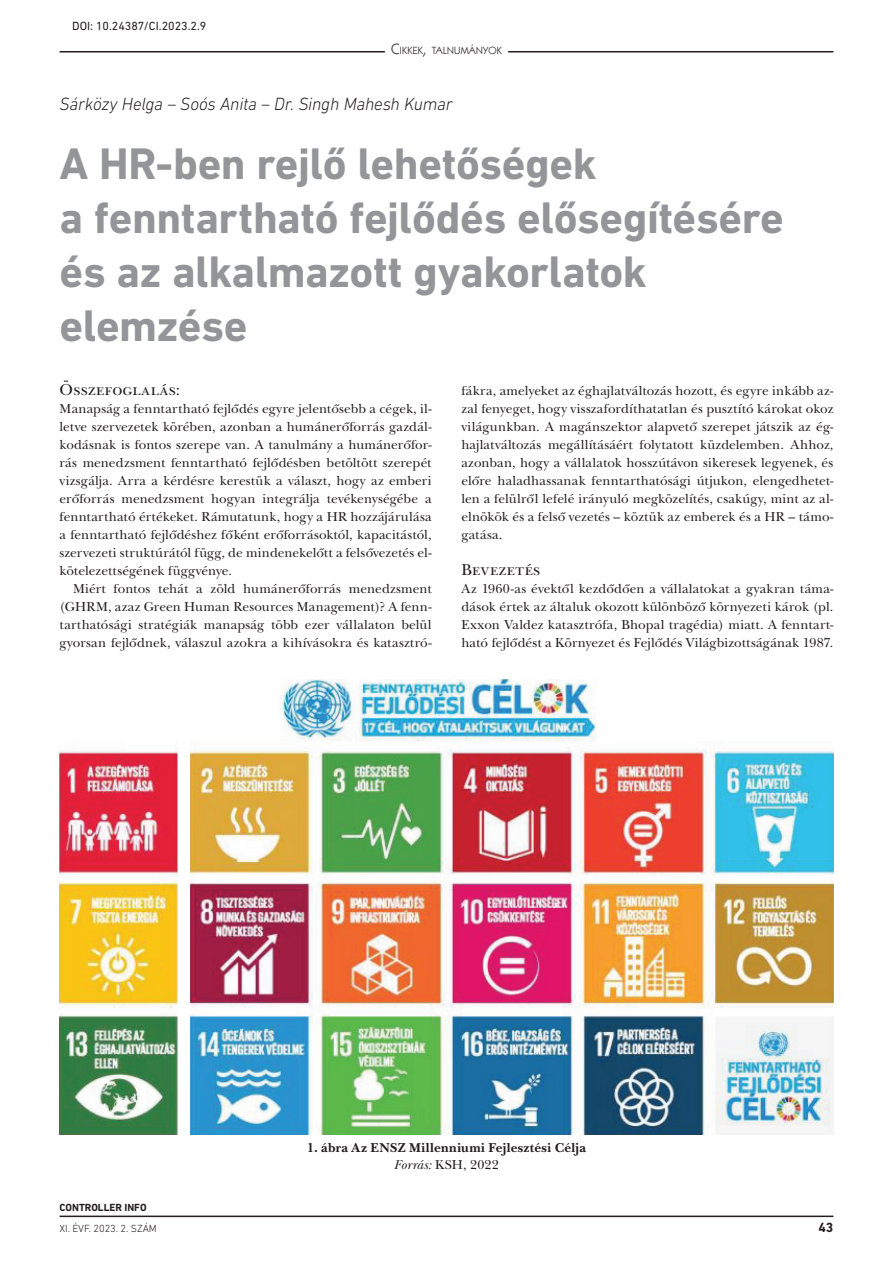
<style>
.page{position:relative;width:893px;height:1263px;background:#fff}
.page>*{position:absolute;margin:0;border:0;box-sizing:border-box;transform-origin:0 0}
.t1{font:700 45px/54px "DIN Next LT Pro";letter-spacing:-.01em;color:#939598}
.t2{font:italic 300 18px "DIN Next LT Pro";letter-spacing:-.015em;color:#231f20}
.t3{font:16.5px "New Baskerville Std";letter-spacing:.01em;color:#231f20}
.t4{font:13.5px/18px "New Baskerville Std";color:#231f20;text-align:justify}
.t5{font:700 13.5px/16.5px "New Baskerville Std";letter-spacing:.025em;color:#231f20;text-align:center}
.t6{font:700 13.5px "DIN Next LT Pro";color:#231f20}
.t7{font:12px "DIN Next LT Pro";color:#231f20}
.t8{font:300 10.5px "DIN Next LT Pro";color:#231f20}
.t9{font:10.5px "Kabel Bk HU Normal";letter-spacing:.03em;color:#231f20}
.t10{font:700 10.5px "DIN Next LT Pro";color:#231f20}
.s1{font-size:15px}
.s2{font-weight:400;font-style:italic}
.s3{font-weight:400}
</style>
<div class="page">
<hr style="left:60px;top:1215px;width:773px;height:2px;background:#231f20">
<hr style="left:508px;top:51px;width:325px;height:1px;background:#231f20">
<hr style="left:60px;top:51px;width:325px;height:2px;background:#231f20">
<img style="left:60px;top:680px;width:773px;height:454px">
<p class="t7" style="left:72px;top:19px;width:136px">DOI: 10.24387/CI.2023.2.9</p>
<p class="t9" style="left:391px;top:44px;width:112px"><span class="s1">C</span>IKKEK<span class="s1">,</span> TALNUMÁNYOK</p>
<h2 class="t2" style="left:60px;top:94px;width:395px">Sárközy Helga – Soós Anita – Dr. Singh Mahesh Kumar</h2>
<h1 class="t1" style="left:60px;top:137px;width:726px">A HR-ben rejlő lehetőségek<br>a fenntartható fejlődés elősegítésére és az alkalmazott gyakorlatok elemzése</h1>
<p class="t3" style="left:60px;top:380px;width:122px">Összefoglalás:</p>
<p class="t4" style="left:60px;top:400px;width:374px">Manapság a fenntartható fejlődés egyre jelentősebb a cégek, il&shy;letve szervezetek körében, azonban a humánerőforrás gazdál&shy;kodásnak is fontos szerepe van. A tanulmány a humánerőfor&shy;rás menedzsment fenntartható fejlődésben betöltött szerepét vizsgálja. Arra a kérdésre kerestük a választ, hogy az emberi erőforrás menedzsment hogyan integrálja tevékenységébe a fenntartható értékeket. Rámutatunk, hogy a HR hozzájárulása a fenntartható fejlődéshez főként erőforrásoktól, kapacitástól, szervezeti struktúrától függ, de mindenekelőtt a felsővezetés el&shy;kötelezettségének függvénye.</p>
<p class="t4" style="left:60px;top:580px;width:374px;text-indent:14px">Miért fontos tehát a zöld humánerőforrás menedzsment (GHRM, azaz Green Human Resources Management)? A fenn&shy;tarthatósági stratégiák manapság több ezer vállalaton belül gyorsan fejlődnek, válaszul azokra a kihívásokra és katasztró-</p>
<p class="t4" style="left:461px;top:382px;width:374px">fákra, amelyeket az éghajlatváltozás hozott, és egyre inkább az&shy;zal fenyeget, hogy visszafordíthatatlan és pusztító károkat okoz világunkban. A magánszektor alapvető szerepet játszik az ég&shy;hajlatváltozás megállításáért folytatott küzdelemben. Ahhoz, azonban, hogy a vállalatok hosszútávon sikeresek legyenek, és előre haladhassanak fenntarthatósági útjukon, elengedhetet&shy;len a felülről lefelé irányuló megközelítés, csakúgy, mint az al&shy;elnökök és a felső vezetés – köztük az emberek és a HR – támo&shy;gatása.</p>
<p class="t3" style="left:461px;top:560px;width:81px">Bevezetés</p>
<p class="t4" style="left:461px;top:580px;width:374px">Az 1960-as évektől kezdődően a vállalatokat a gyakran táma&shy;dások értek az általuk okozott különböző környezeti károk (pl.<br>Exxon Valdez katasztrófa, Bhopal tragédia) miatt. A fenntart&shy;ható fejlődést a Környezet és Fejlődés Világbizottságának 1987.</p>
<p class="t5" style="left:307px;top:1139px;width:280px">1. ábra Az ENSZ Millenniumi Fejlesztési Célja<br><span class="s2">Forrás:</span> <span class="s3">KSH, 2022</span></p>
<p class="t10" style="left:60px;top:1201px;width:89px">CONTROLLER INFO</p>
<p class="t8" style="left:60px;top:1223px;width:99px">XI. ÉVF. 2023. 2. SZÁM</p>
<p class="t6" style="left:818px;top:1220px;width:17px">43</p>
</div>
